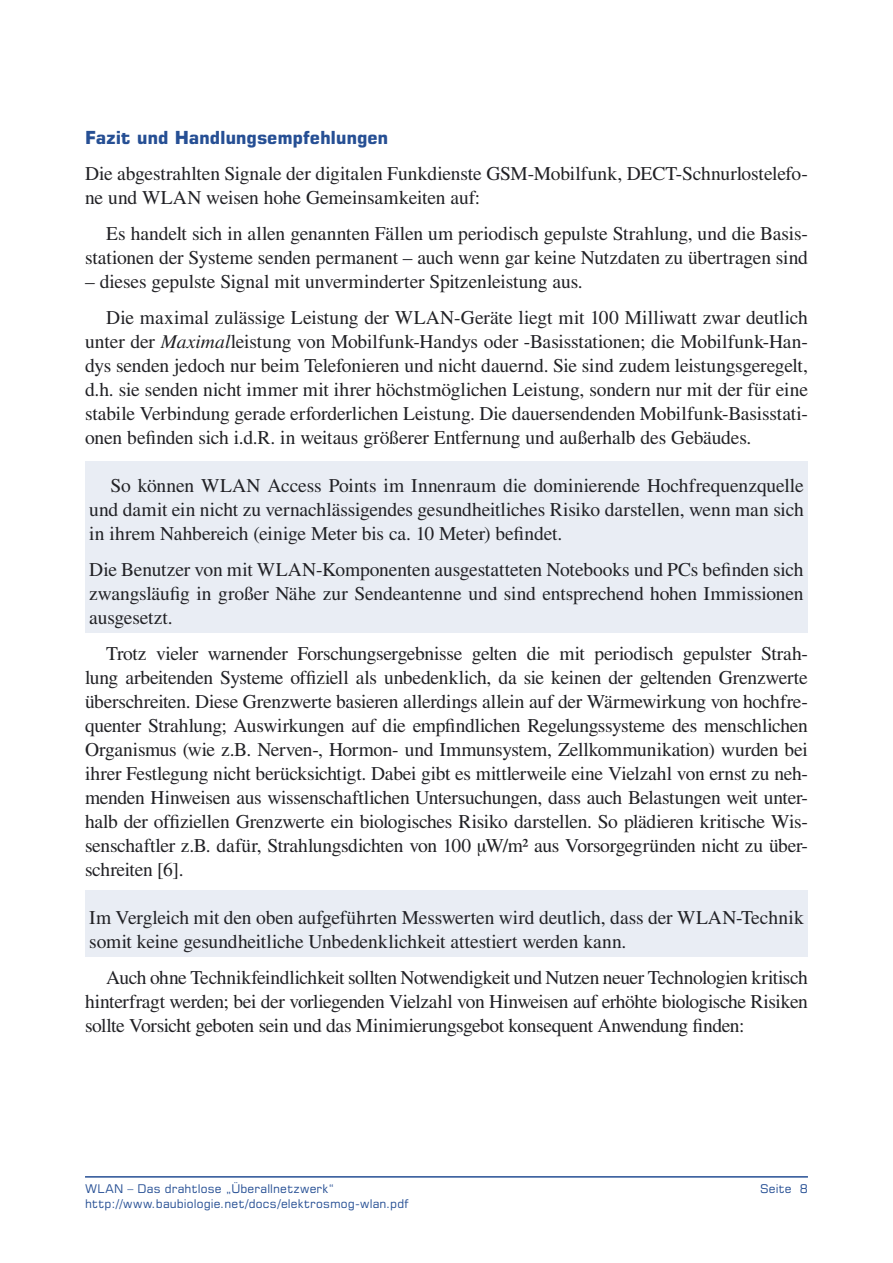
<style>
.page{position:relative;width:893px;height:1263px;background:#fff}
.page>*{position:absolute;margin:0;border:0;box-sizing:border-box;transform-origin:0 0}
.Fließtext{font:19.5px/24px "Times";letter-spacing:-.01em;color:#212125;text-align:justify}
.Fließtext_Einzug{font:19.5px/24px "Times";letter-spacing:-.01em;color:#212125}
.Über_03{font:700 18px "Square 721 BT";letter-spacing:-.01em;color:#264f94}
.t1{font:12px "Square 721 BT";letter-spacing:.015em;color:#264f94}
.s1{font-style:italic}
</style>
<div class="page">
<hr style="left:85px;top:1176px;width:723px;height:1px;background:#264f94">
<div style="left:85px;top:462px;width:723px;height:171px;background:#e9edf4"></div>
<div style="left:85px;top:891px;width:723px;height:66px;background:#e9edf4"></div>
<p class="Über_03" style="left:85px;top:127px;width:305px">Fazit und Handlungsempfehlungen</p>
<p class="Fließtext_Einzug" style="left:85px;top:161px;width:724px">Die abgestrahlten Signale der digitalen Funkdienste GSM-Mobilfunk, DECT-Schnurlostelefo&shy;ne und WLAN weisen hohe Gemeinsamkeiten auf:</p>
<p class="Fließtext" style="left:85px;top:221px;width:724px;text-align:right">Es handelt sich in allen genannten Fällen um periodisch gepulste Strahlung, und die Basis&shy;stationen der Systeme senden permanent – auch wenn gar keine Nutzdaten zu übertragen sind</p>
<p class="Fließtext" style="left:85px;top:269px;width:499px">– dieses gepulste Signal mit unverminderter Spitzenleistung aus.</p>
<p class="Fließtext" style="left:85px;top:305px;width:724px;text-indent:21px">Die maximal zulässige Leistung der WLAN-Geräte liegt mit 100 Milliwatt zwar deutlich unter der <span class="s1">Maximal</span>leistung von Mobilfunk-Handys oder -Basisstationen; die Mobilfunk-Han&shy;dys senden jedoch nur beim Telefonieren und nicht dauernd. Sie sind zudem leistungsgeregelt, d.h. sie senden nicht immer mit ihrer höchstmöglichen Leistung, sondern nur mit der für eine stabile Verbindung gerade erforderlichen Leistung. Die dauersendenden Mobilfunk-Basisstati&shy;onen befinden sich i.d.R. in weitaus größerer Entfernung und außerhalb des Gebäudes.</p>
<p class="Fließtext" style="left:89px;top:473px;width:716px;text-indent:21px">So können WLAN Access Points im Innenraum die dominierende Hochfrequenzquelle und damit ein nicht zu vernachlässigendes gesundheitliches Risiko darstellen, wenn man sich in ihrem Nahbereich (einige Meter bis ca. 10 Meter) befindet.</p>
<p class="Fließtext" style="left:89px;top:557px;width:716px">Die Benutzer von mit WLAN-Komponenten ausgestatteten Notebooks und PCs befinden sich zwangsläufig in großer Nähe zur Sendeantenne und sind entsprechend hohen Immissionen ausgesetzt.</p>
<p class="Fließtext" style="left:85px;top:641px;width:724px;text-indent:21px">Trotz vieler warnender Forschungsergebnisse gelten die mit periodisch gepulster Strah&shy;lung arbeitenden Systeme offiziell als unbedenklich, da sie keinen der geltenden Grenzwerte überschreiten. Diese Grenzwerte basieren allerdings allein auf der Wärmewirkung von hochfre&shy;quenter Strahlung; Auswirkungen auf die empfindlichen Regelungssysteme des menschlichen Organismus (wie z.B. Nerven-, Hormon- und Immunsystem, Zellkommunikation) wurden bei ihrer Festlegung nicht berücksichtigt. Dabei gibt es mittlerweile eine Vielzahl von ernst zu neh&shy;menden Hinweisen aus wissenschaftlichen Untersuchungen, dass auch Belastungen weit unter&shy;halb der offiziellen Grenzwerte ein biologisches Risiko darstellen. So plädieren kritische Wis&shy;senschaftler z.B. dafür, Strahlungsdichten von 100 µW/m² aus Vorsorgegründen nicht zu über&shy;schreiten [6].</p>
<p class="Fließtext_Einzug" style="left:89px;top:905px;width:716px">Im Vergleich mit den oben aufgeführten Messwerten wird deutlich, dass der WLAN-Technik somit keine gesundheitliche Unbedenklichkeit attestiert werden kann.</p>
<p class="Fließtext" style="left:85px;top:965px;width:724px;text-indent:21px">Auch ohne Technikfeindlichkeit sollten Notwendigkeit und Nutzen neuer Technologien kritisch hinterfragt werden; bei der vorliegenden Vielzahl von Hinweisen auf erhöhte biologische Risiken sollte Vorsicht geboten sein und das Minimierungsgebot konsequent Anwendung finden:</p>
<p class="t1" style="left:85px;top:1181px;width:251px">WLAN – Das drahtlose „Überallnetzwerk“</p>
<p class="t1" style="left:760px;top:1181px;width:49px">Seite 8</p>
<p class="t1" style="left:85px;top:1195px;width:325px">http://www.baubiologie.net/docs/elektrosmog-wlan.pdf</p>
</div>
